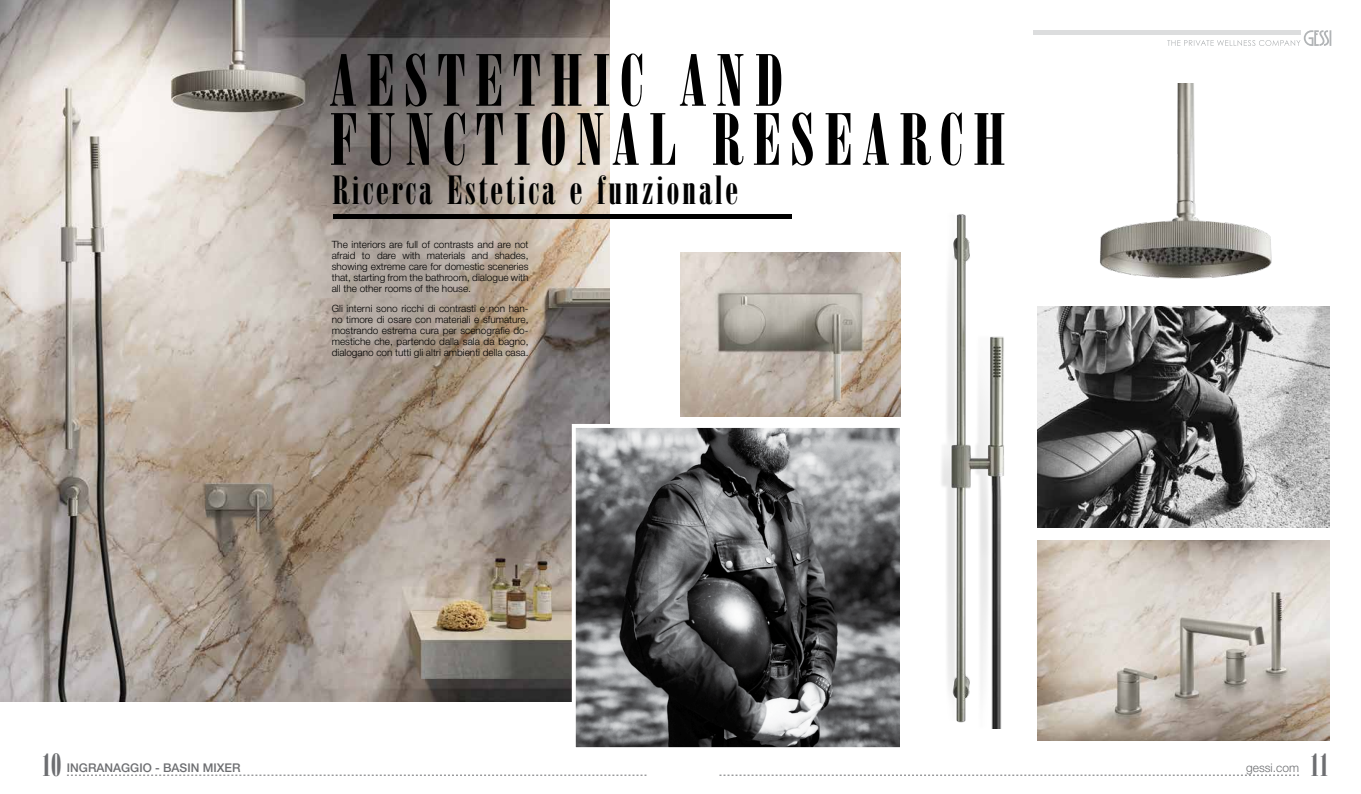
<style>
.page{position:relative;width:1361px;height:794px;background:#fff}
.page>*{position:absolute;margin:0;border:0;box-sizing:border-box;transform-origin:0 0}
.t1{font:68px/59px "OPTI Poster Bodoni Compr";letter-spacing:.13em;color:#000}
.t2{font:37.5px "OPTI Poster Bodoni Compr";letter-spacing:.06em;color:#000}
.t3{font:30px "OPTI Poster Bodoni Compr";color:#6d6e71}
.t4{font:500 12px "Helvetica Neue LT Std";color:#6d6e71}
.t5{font:300 12px "Helvetica Neue LT Std";color:#6d6e71}
.t6{font:300 10px/11px "Helvetica Neue LT Std";color:#000;text-align:justify}
</style>
<div class="page">
<svg style="left:719px;top:775px;width:580px;height:1px"></svg>
<svg style="left:67px;top:775px;width:579px;height:1px"></svg>
<img style="left:941px;top:214px;width:63px;height:514px">
<img style="left:1037px;top:541px;width:292px;height:199px">
<img style="left:1100px;top:83px;width:172px;height:196px">
<img style="left:0;top:0;width:609px;height:702px">
<img style="left:577px;top:429px;width:322px;height:317px">
<div style="left:572px;top:424px;width:332px;height:327px;border:4px solid #fff"></div>
<img style="left:1037px;top:306px;width:292px;height:221px">
<img style="left:680px;top:252px;width:220px;height:164px">
<hr style="left:333px;top:214px;width:458px;height:4px;background:#000">
<div style="left:1033px;top:30px;width:267px;height:5px;background:#dcddde"></div>
<svg style="left:1167px;top:30px;width:164px;height:16px"></svg>
<h1 class="t1" style="left:329px;top:50px;width:678px">AESTETHIC AND<br>FUNCTIONAL RESEARCH</h1>
<h2 class="t2" style="left:332px;top:166px;width:408px">Ricerca Estetica e funzionale</h2>
<p class="t6" style="left:332px;top:239px;width:198px">The interiors are full of contrasts and are not afraid to dare with materials and shades, showing extreme care for domestic sceneries that, starting from the bathroom, dialogue with all the other rooms of the house.</p>
<p class="t6" style="left:332px;top:302px;width:198px">Gli interni sono ricchi di contrasti e non han&shy;no timore di osare con materiali e sfumature, mostrando estrema cura per scenografie do&shy;mestiche che, partendo dalla sala da bagno, dialogano con tutti gli altri ambienti della casa.</p>
<h3 class="t3" style="left:41px;top:745px;width:22px">10</h3>
<p class="t4" style="left:67px;top:760px;width:175px">INGRANAGGIO - BASIN MIXER</p>
<p class="t5" style="left:1246px;top:760px;width:54px">gessi.com</p>
<h3 class="t3" style="left:1309px;top:745px;width:21px">11</h3>
</div>
